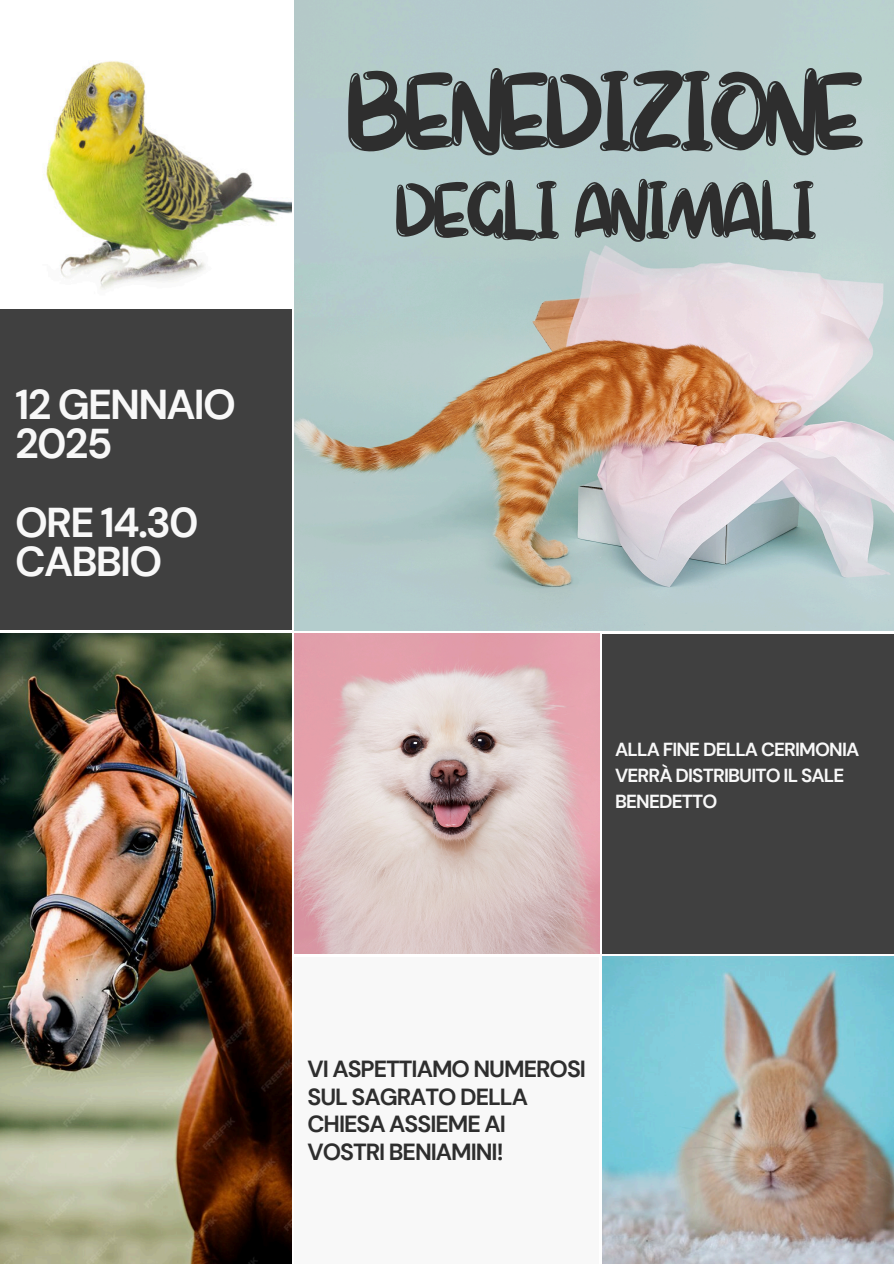
<style>
.page{position:relative;width:894px;height:1264px;background:#fff}
.page>*{position:absolute;margin:0;border:0;box-sizing:border-box;transform-origin:0 0}
.t1{font:115.65px "Stella";letter-spacing:-.045em;color:#2e2e2e}
.t2{font:83.4px "Stella";letter-spacing:-.045em;color:#2e2e2e}
.t3{font:700 41.55px/39.3px "DM Sans";letter-spacing:-.045em;color:#f8f8f8}
.t4{font:700 23.25px/27.5px "DM Sans";letter-spacing:-.045em;color:#2e2e2e}
.t5{font:700 18.9px/25.8px "DM Sans";letter-spacing:-.045em;color:#f8f8f8}
</style>
<div class="page">
<div style="left:0;top:309px;width:291px;height:321px;background:#404040"></div>
<img style="left:295px;top:0;width:598px;height:630px">
<div style="left:295px;top:956px;width:303px;height:307px;background:#f8f8f8"></div>
<img style="left:295px;top:633px;width:303px;height:320px">
<div style="left:602px;top:633px;width:291px;height:320px;background:#404040"></div>
<img style="left:602px;top:956px;width:291px;height:307px">
<img style="left:0;top:633px;width:291px;height:630px">
<img style="left:43px;top:61px;width:248px;height:229px">
<h3 class="t3" style="left:15px;top:385px;width:222px">12 GENNAIO<br>2025</h3>
<p class="t3" style="left:15px;top:503px;width:185px">ORE 14.30<br>CABBIO</p>
<p class="t1" style="left:348px;top:53px;width:519px">BENEDIZIONE</p>
<h4 class="t2" style="left:396px;top:168px;width:423px">DEGLI ANIMALI</h4>
<h3 class="t5" style="left:615px;top:737px;width:246px">ALLA FINE DELLA CERIMONIA<br>VERRÀ DISTRIBUITO IL SALE<br>BENEDETTO</h3>
<p class="t4" style="left:307px;top:1055px;width:280px">VI ASPETTIAMO NUMEROSI<br>SUL SAGRATO DELLA<br>CHIESA ASSIEME AI<br>VOSTRI BENIAMINI!</p>
</div>
